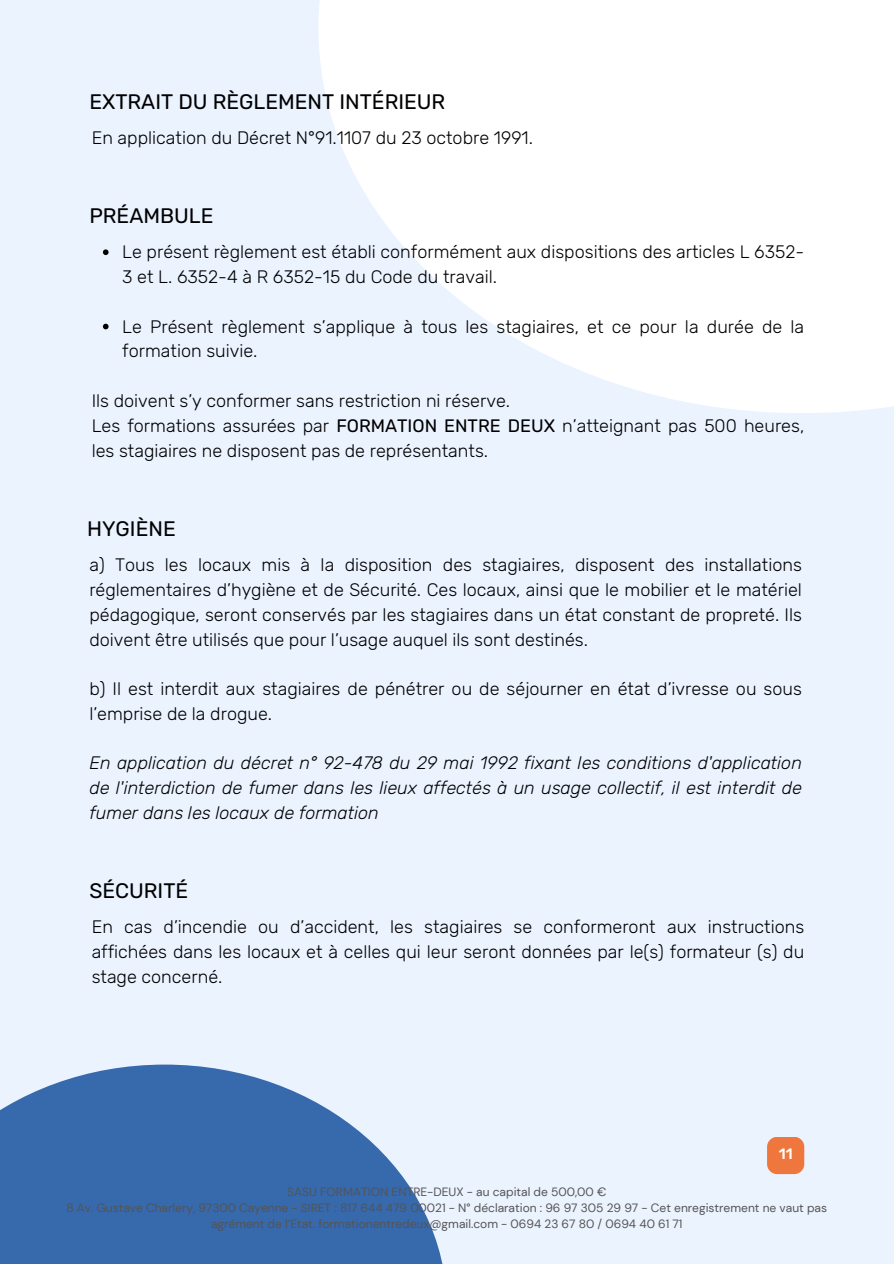
<style>
.page{position:relative;width:894px;height:1264px;background:#fff}
.page>*{position:absolute;margin:0;border:0;box-sizing:border-box;transform-origin:0 0}
.t1{font:21px "Rubik";color:#000}
.t2{font:300 18px/24.8px "Rubik";color:#000}
.t3{font:italic 300 18px/24.8px "Rubik";color:#000;text-align:justify}
.t4{font:500 15px "Rubik";color:#fff}
.t5{font:12px/16px "DM Sans";color:#545454;text-align:center}
.s1{font-weight:400}
</style>
<div class="page">
<div style="left:0;top:0;width:893px;height:1263px;background:#ebf3ff"></div>
<svg style="left:0;top:1064px;width:443px;height:199px;fill:#3769ad"></svg>
<svg style="left:318px;top:0;width:575px;height:413px;fill:#fff"></svg>
<svg style="left:103px;top:249px;width:5px;height:6px"></svg>
<svg style="left:103px;top:324px;width:5px;height:5px"></svg>
<div style="left:766px;top:1136px;width:38px;height:38px;background:#ef773e;border-radius:10px"></div>
<p class="t1" style="left:89px;top:89px;width:357px">EXTRAIT DU RÈGLEMENT INTÉRIEUR</p>
<h1 class="t2" style="left:92px;top:125px;width:443px">En application du Décret N°91.1107 du 23 octobre 1991.</h1>
<h2 class="t1" style="left:89px;top:204px;width:125px">PRÉAMBULE</h2>
<p class="t2" style="left:122px;top:240px;width:683px">Le présent règlement est établi conformément aux dispositions des articles L 6352-<br>3 et L. 6352-4 à R 6352-15 du Code du travail.</p>
<h2 class="t2" style="left:122px;top:314px;width:683px">Le Présent règlement s’applique à tous les stagiaires, et ce pour la durée de la formation suivie.</h2>
<p class="t2" style="left:92px;top:388px;width:420px">Ils doivent s’y conformer sans restriction ni réserve.</p>
<h1 class="t2" style="left:92px;top:413px;width:714px">Les formations assurées par <span class="s1">FORMATION ENTRE DEUX</span> n’atteignant pas 500 heures, les stagiaires ne disposent pas de représentants.</h1>
<p class="t1" style="left:87px;top:516px;width:90px">HYGIÈNE</p>
<h2 class="t2" style="left:89px;top:553px;width:714px;text-align:justify">a) Tous les locaux mis à la disposition des stagiaires, disposent des installations réglementaires d’hygiène et de Sécurité. Ces locaux, ainsi que le mobilier et le matériel pédagogique, seront conservés par les stagiaires dans un état constant de propreté. Ils doivent être utilisés que pour l’usage auquel ils sont destinés.</h2>
<p class="t2" style="left:89px;top:676px;width:714px">b) Il est interdit aux stagiaires de pénétrer ou de séjourner en état d’ivresse ou sous l’emprise de la drogue.</p>
<h1 class="t3" style="left:89px;top:751px;width:714px">En application du décret n° 92-478 du 29 mai 1992 fixant les conditions d'application de l'interdiction de fumer dans les lieux affectés à un usage collectif, il est interdit de fumer dans les locaux de formation</h1>
<p class="t1" style="left:89px;top:878px;width:100px">SÉCURITÉ</p>
<p class="t2" style="left:92px;top:914px;width:714px;text-align:justify">En cas d’incendie ou d’accident, les stagiaires se conformeront aux instructions affichées dans les locaux et à celles qui leur seront données par le(s) formateur (s) du stage concerné.</p>
<p class="t4" style="left:778px;top:1145px;width:15px">11</p>
<h1 class="t5" style="left:287px;top:1184px;width:320px">SASU FORMATION ENTRE-DEUX - au capital de 500,00 €</h1>
<p class="t5" style="left:66px;top:1200px;width:762px">8 Av. Gustave Charlery, 97300 Cayenne - SIRET : 817 644 479 00021 - N° déclaration : 96 97 305 29 97 - Cet enregistrement ne vaut pas agrément de l’Etat. formationentredeux@gmail.com - 0694 23 67 80 / 0694 40 61 71</p>
</div>
